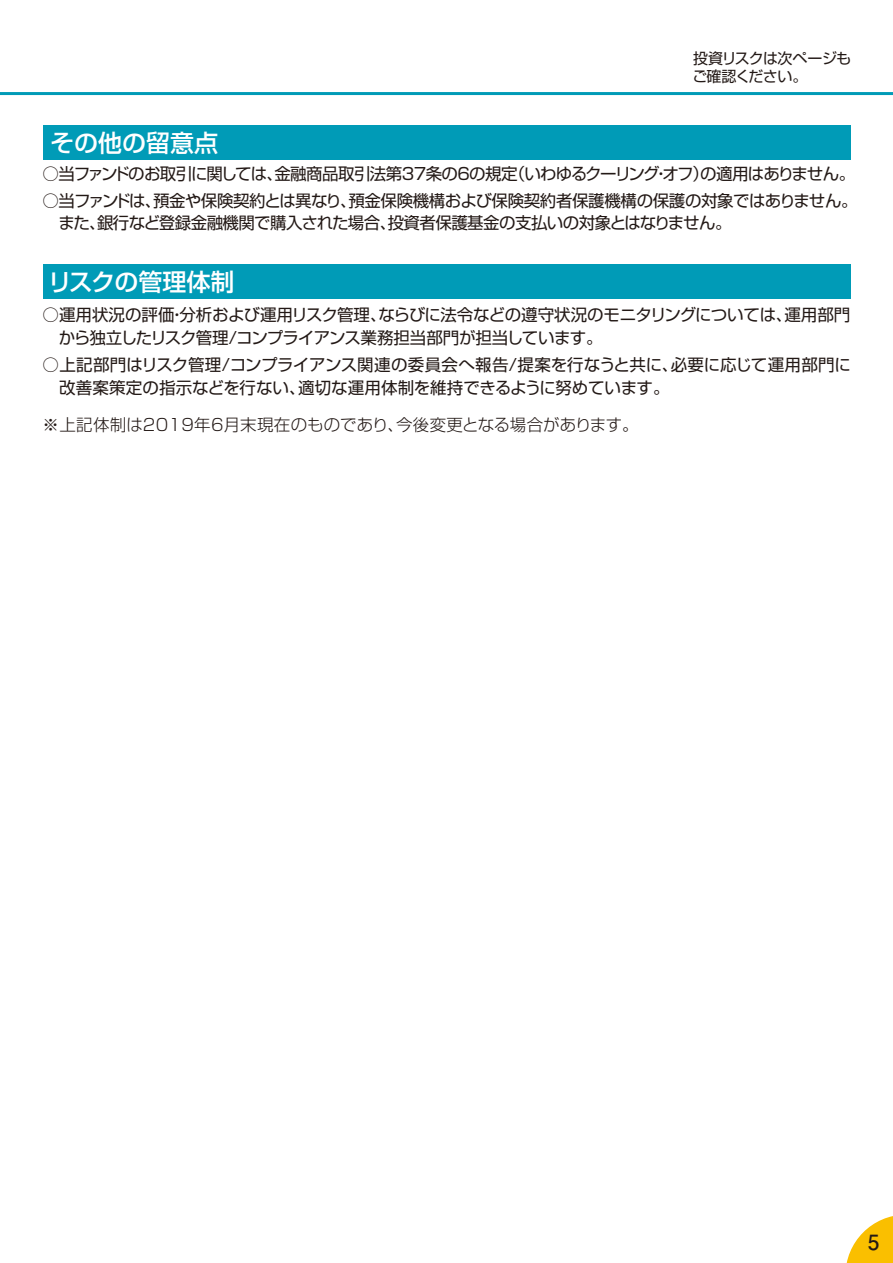
<style>
.page{position:relative;width:893px;height:1263px;background:#fff}
.page>*{position:absolute;margin:0;border:0;box-sizing:border-box;transform-origin:0 0}
.t1{font:500 24px "Shin Go Pro";color:#fff}
.t2{font:700 21px "Futo Go B101 Pro";color:#231916}
.t3{font:16.5px/22.5px "Shin Go Pro";letter-spacing:-.035em;color:#231916}
.t4{font:16.5px/22.5px "Shin Go Pro";color:#231916}
.t5{font:16.5px "Shin Go Pro";letter-spacing:-.06em;color:#231916}
.t6{font:300 16.5px "Shin Go Pro";letter-spacing:.005em;color:#231916}
.t7{font:15px/18px "Shin Go Pro";letter-spacing:-.045em;color:#231916}
</style>
<div class="page">
<div style="left:43px;top:125px;width:807px;height:34px;background:#009bb7"></div>
<div style="left:43px;top:265px;width:807px;height:34px;background:#009bb7"></div>
<svg style="left:846px;top:1216px;width:47px;height:47px"></svg>
<hr style="left:0;top:92px;width:893px;height:3px;background:#009bb7">
<p class="t7" style="left:692px;top:48px;width:160px">投資リスクは次ページもご確認ください。</p>
<h1 class="t1" style="left:50px;top:123px;width:169px">その他の留意点</h1>
<p class="t5" style="left:43px;top:160px;width:814px">○当ファンドのお取引に関しては、金融商品取引法第37条の６の規定（いわゆるクーリング・オフ）の適用はありません。</p>
<p class="t3" style="left:58px;top:187px;width:800px;text-indent:-16px">○当ファンドは、預金や保険契約とは異なり、預金保険機構および保険契約者保護機構の保護の対象ではありません。また、銀行など登録金融機関で購入された場合、投資者保護基金の支払いの対象とはなりません。</p>
<h1 class="t1" style="left:48px;top:262px;width:188px">リスクの管理体制</h1>
<p class="t3" style="left:59px;top:302px;width:793px;text-indent:-16px">○運用状況の評価・分析および運用リスク管理、ならびに法令などの遵守状況のモニタリングについては、運用部門から独立したリスク管理/コンプライアンス業務担当部門が担当しています。</p>
<p class="t4" style="left:59px;top:351px;width:793px;text-indent:-17px">○上記部門はリスク管理/コンプライアンス関連の委員会へ報告/提案を行なうと共に、必要に応じて運用部門に改善案策定の指示などを行ない、適切な運用体制を維持できるように努めています。</p>
<p class="t6" style="left:43px;top:411px;width:598px">※上記体制は2019年6月末現在のものであり、今後変更となる場合があります。</p>
<p class="t2" style="left:868px;top:1225px;width:13px">5</p>
</div>
